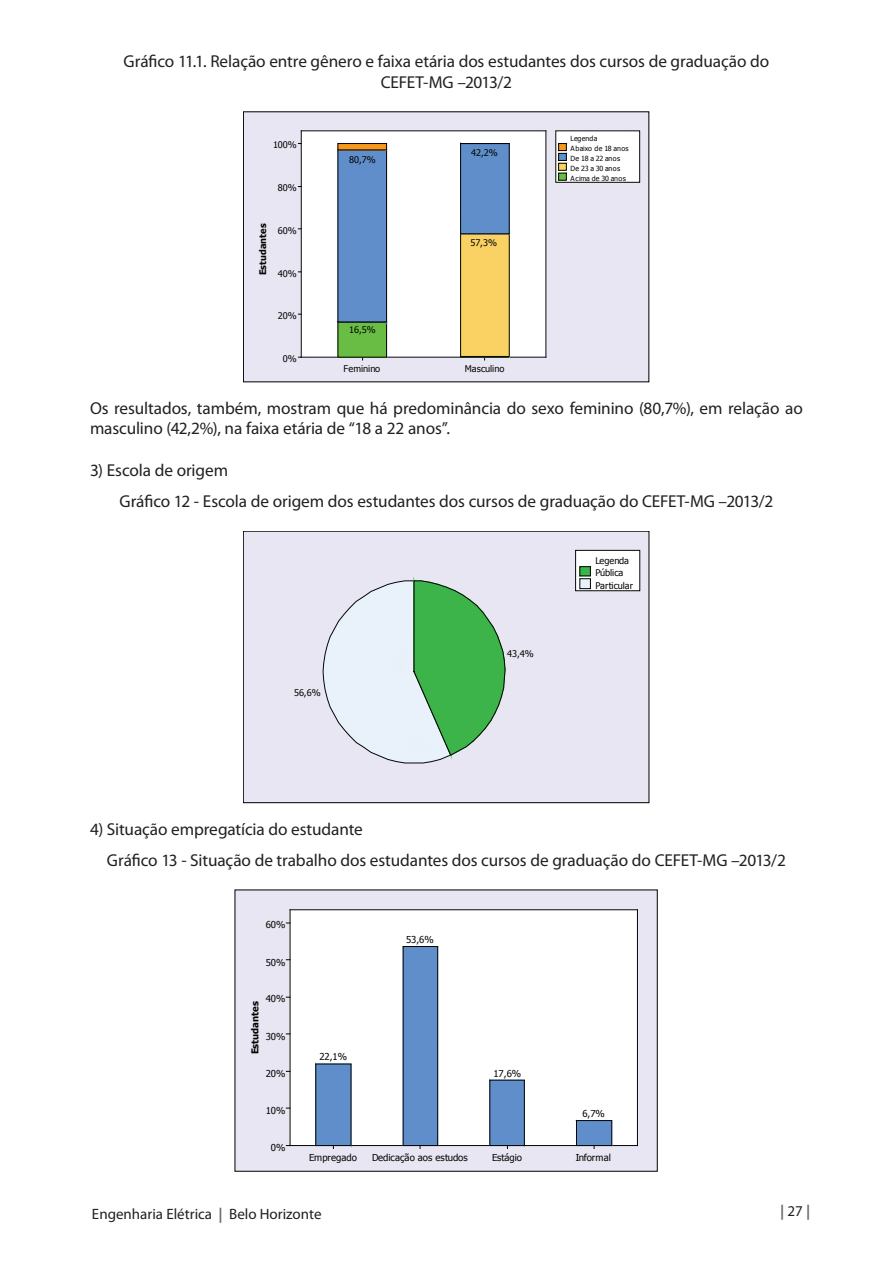
<style>
.page{position:relative;width:893px;height:1263px;background:#fff}
.page>*{position:absolute;margin:0;border:0;box-sizing:border-box;transform-origin:0 0}
.t1{font:17.25px/20.7px "Myriad Pro";letter-spacing:-.005em;color:#231f20}
.t2{font:15px "Myriad Pro";color:#231f20}
.t3{font:700 15px "Myriad Pro";color:#6c6d70}
.t4{font:9.6px "Tahoma";letter-spacing:-.01em;color:#040503}
.t5{font:700 9.6px "Tahoma";letter-spacing:.015em;color:#040503}
.t6{font:9.15px/12.8px "Tahoma";letter-spacing:-.01em;color:#040503}
.t7{font:700 9.15px "Tahoma";letter-spacing:.015em;color:#040503}
.t8{font:7.05px/9.9px "Tahoma";letter-spacing:.02em;color:#040503}
.s1{font-weight:700;color:#6c6d70}
.s2{font-weight:400;color:#231f20}
</style>
<div class="page">
<div style="left:243px;top:114px;width:406px;height:269px;background:#e7e6f2"></div>
<svg style="left:300px;top:129px;width:247px;height:229px"></svg>
<hr style="left:301px;top:130px;width:245px;height:1px;background:#040503">
<hr style="left:301px;top:357px;width:245px;height:1px;background:#040503">
<hr style="left:546px;top:131px;width:1px;height:226px;background:#040503">
<hr style="left:301px;top:131px;width:1px;height:226px;background:#040503">
<svg style="left:460px;top:141px;width:50px;height:219px;background:#b4b08a"></svg>
<div style="left:460px;top:143px;width:50px;height:91px;border:1px solid #040503"></div>
<hr style="left:461px;top:143px;width:48px;height:1px;background:#040503">
<svg style="left:337px;top:143px;width:60px;height:217px;background:#749bb0"></svg>
<div style="left:338px;top:143px;width:49px;height:7px;border:1px solid #040503"></div>
<svg style="left:555px;top:130px;width:87px;height:53px"></svg>
<div style="left:558px;top:173px;width:9px;height:8px;border:1px solid #040503"></div>
<div style="left:245px;top:531px;width:405px;height:272px;background:#e7e6f2"></div>
<div style="left:243px;top:531px;width:406px;height:272px;border:1px solid #040503"></div>
<svg style="left:321px;top:574px;width:193px;height:212px;background:#b4d8c2"></svg>
<svg style="left:575px;top:549px;width:67px;height:43px"></svg>
<div style="left:579px;top:578px;width:12px;height:11px;border:1px solid #040503"></div>
<div style="left:235px;top:892px;width:423px;height:280px;background:#e7e6f2"></div>
<svg style="left:289px;top:908px;width:349px;height:238px"></svg>
<hr style="left:290px;top:909px;width:347px;height:1px;background:#040503">
<hr style="left:290px;top:1145px;width:347px;height:1px;background:#040503">
<hr style="left:637px;top:910px;width:1px;height:235px;background:#040503">
<hr style="left:290px;top:910px;width:1px;height:235px;background:#040503">
<svg style="left:575px;top:1119px;width:39px;height:29px"></svg>
<div style="left:576px;top:1120px;width:36px;height:26px;border:1px solid #040503"></div>
<svg style="left:489px;top:1079px;width:37px;height:69px;background:#6893cb"></svg>
<div style="left:489px;top:1080px;width:36px;height:66px;border:1px solid #040503"></div>
<svg style="left:402px;top:938px;width:37px;height:216px;background:#6e97cc"></svg>
<div style="left:403px;top:946px;width:35px;height:200px;border:1px solid #040503"></div>
<svg style="left:315px;top:1060px;width:37px;height:89px;background:#6993c9"></svg>
<div style="left:315px;top:1064px;width:36px;height:82px;border:1px solid #040503"></div>
<p class="t1" style="left:124px;top:51px;width:647px;text-align:center">Gráfico 11.1. Relação entre gênero e faixa etária dos estudantes dos cursos de graduação do<br>CEFET-MG –2013/2</p>
<p class="t6" style="left:273px;top:138px;width:25px">100%</p>
<p class="t6" style="left:278px;top:181px;width:20px">80%</p>
<p class="t6" style="left:278px;top:224px;width:20px">60%</p>
<p class="t6" style="left:278px;top:267px;width:20px">40%</p>
<p class="t6" style="left:278px;top:309px;width:20px">20%</p>
<p class="t6" style="left:283px;top:352px;width:15px">0%</p>
<p class="t7" style="left:256px;top:275px;width:53px;rotate:-90deg">Estudantes</p>
<p class="t6" style="left:349px;top:152px;width:28px">80,7%</p>
<p class="t6" style="left:349px;top:323px;width:28px">16,5%</p>
<p class="t6" style="left:471px;top:145px;width:28px">42,2%</p>
<p class="t6" style="left:470px;top:236px;width:28px">57,3%</p>
<p class="t6" style="left:344px;top:362px;width:38px">Feminino</p>
<p class="t6" style="left:465px;top:362px;width:41px">Masculino</p>
<p class="t8" style="left:571px;top:134px;width:28px">Legenda</p>
<p class="t8" style="left:571px;top:143px;width:60px">Abaixo de 18 anos<br>De 18 a 22 anos<br>De 23 a 30 anos<br>Acima de 30 anos</p>
<p class="t1" style="left:90px;top:397px;width:714px">Os resultados, também, mostram que há predominância do sexo feminino (80,7%), em relação ao masculino (42,2%), na faixa etária de “18 a 22 anos”.</p>
<p class="t1" style="left:120px;top:454px;width:655px;line-height:31.2px;text-indent:-30px">3) Escola de origem<br>Gráfico 12 - Escola de origem dos estudantes dos cursos de graduação do CEFET-MG –2013/2</p>
<p class="t6" style="left:595px;top:554px;width:35px">Legenda</p>
<p class="t6" style="left:294px;top:686px;width:28px">56,6%</p>
<p class="t6" style="left:507px;top:647px;width:28px">43,4%</p>
<p class="t6" style="left:595px;top:566px;width:39px">Pública<br>Particular</p>
<p class="t1" style="left:107px;top:813px;width:680px;line-height:31.2px;text-indent:-17px">4) Situação empregatícia do estudante<br>Gráfico 13 - Situação de trabalho dos estudantes dos cursos de graduação do CEFET-MG –2013/2</p>
<p class="t4" style="left:266px;top:918px;width:21px">60%</p>
<p class="t4" style="left:266px;top:956px;width:21px">50%</p>
<p class="t4" style="left:266px;top:992px;width:21px">40%</p>
<p class="t4" style="left:266px;top:1030px;width:21px">30%</p>
<p class="t4" style="left:266px;top:1066px;width:21px">20%</p>
<p class="t4" style="left:266px;top:1104px;width:21px">10%</p>
<p class="t4" style="left:271px;top:1141px;width:16px">0%</p>
<p class="t5" style="left:248px;top:1054px;width:55px;rotate:-90deg">Estudantes</p>
<p class="t4" style="left:319px;top:1050px;width:29px">22,1%</p>
<p class="t4" style="left:406px;top:933px;width:29px">53,6%</p>
<p class="t4" style="left:493px;top:1066px;width:29px">17,6%</p>
<p class="t4" style="left:582px;top:1107px;width:24px">6,7%</p>
<p class="t4" style="left:309px;top:1151px;width:49px">Empregado</p>
<p class="t4" style="left:372px;top:1151px;width:97px">Dedicação aos estudos</p>
<p class="t4" style="left:492px;top:1151px;width:32px">Estágio</p>
<p class="t4" style="left:576px;top:1151px;width:37px">Informal</p>
<p class="t2" style="left:92px;top:1204px;width:231px">Engenharia Elétrica <span class="s1">|</span> Belo Horizonte</p>
<p class="t3" style="left:780px;top:1201px;width:32px">| <span class="s2">27</span> |</p>
</div>
